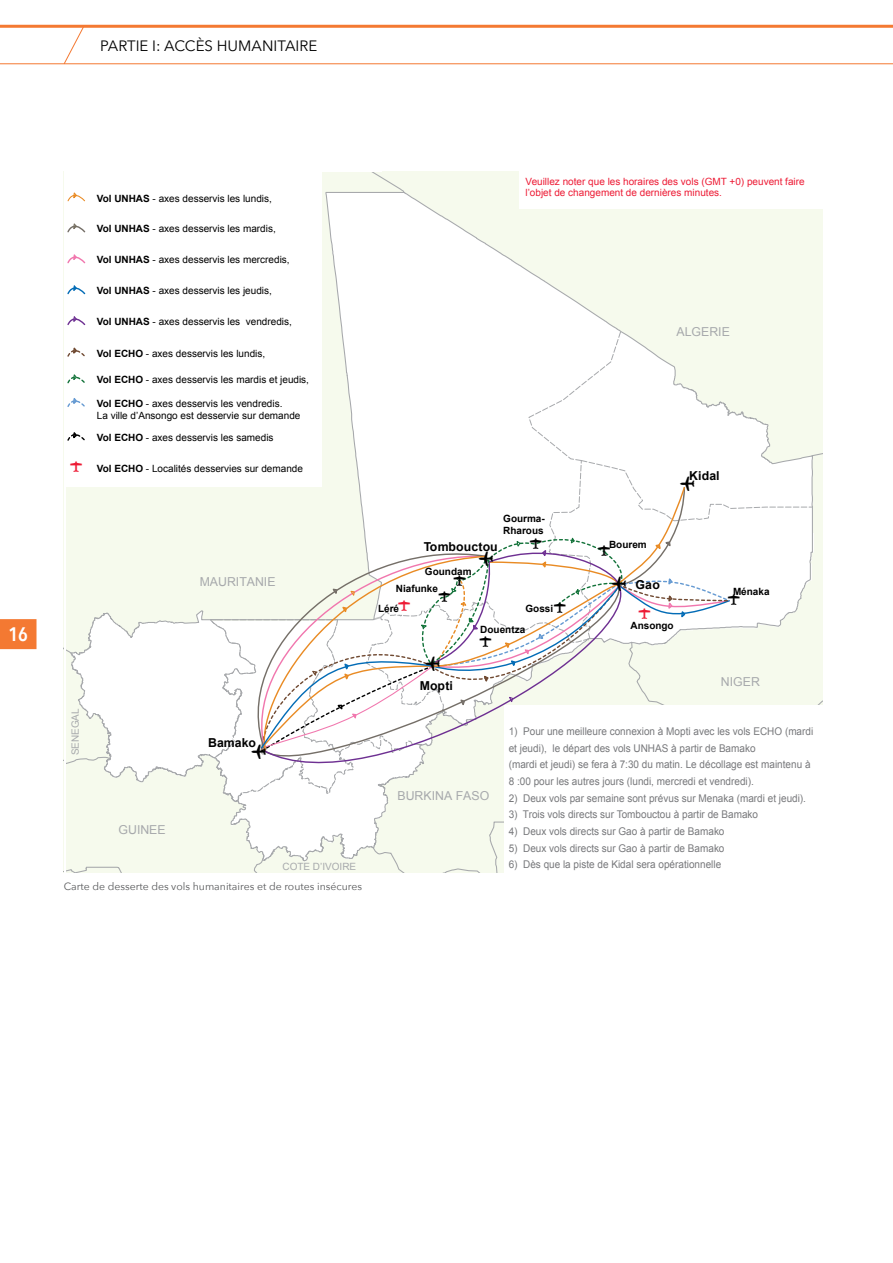
<style>
.page{position:relative;width:893px;height:1263px;background:#fff}
.page>*{position:absolute;margin:0;border:0;box-sizing:border-box;transform-origin:0 0}
.t1{font:20.55px "ESRI Default Marker";color:#000}
.t2{font:600 19.5px "Avenir Next Condensed";color:#fff}
.t3{font:16.5px "ESRI Default Marker";color:#000}
.t4{font:16.5px "ESRI Default Marker";color:#ed1b35}
.t5{font:15px "Avenir Next";color:#000}
.t6{font:12.3px "Arial";color:#a7a9ac}
.t7{font:700 12.3px "Arial";color:#000}
.t8{font:10.65px/16.6px "Arial";color:#77787b;scale:.94 1}
.t9{font:10.5px "Avenir Next";color:#58595b}
.t10{font:10.05px/12px "Arial";color:#000}
.t11{font:10.05px/12px "Arial";color:#ed1b35}
.t12{font:700 10.05px/12px "Arial";color:#000}
.t13{font:10.05px "Arial";color:#a7a9ac}
.s1{font-weight:700}
.s2{font-family:"ESRI Default Marker";font-size:16.5px;color:#ed1b35}
.s3{font-family:"ESRI Default Marker";font-weight:400;font-size:16.5px;color:#ed1b35}
.s4{font-family:"ESRI Default Marker";font-weight:400;font-size:16.5px}
</style>
<div class="page">
<div style="left:0;top:619px;width:37px;height:30px;background:#f47932"></div>
<hr style="left:0;top:63px;width:893px;height:1px;background:#f47932">
<hr style="left:0;top:25px;width:893px;height:3px;background:#f47932">
<svg style="left:63px;top:27px;width:22px;height:38px"></svg>
<svg style="left:66px;top:171px;width:757px;height:702px"></svg>
<div style="left:519px;top:168px;width:304px;height:41px;background:#fff"></div>
<div style="left:505px;top:705px;width:322px;height:177px;background:#fff"></div>
<h3 class="t5" style="left:100px;top:33px;width:76px">PARTIE I: acc</h3>
<h3 class="t5" style="left:196px;top:33px;width:32px">ès humanitaire</h3>
<h2 class="t2" style="left:9px;top:617px;width:21px">16</h2>
<p class="t10" style="left:97px;top:192px;width:177px"><span class="s1">Vol UNHAS</span> - axes desservis les lundis,</p>
<p class="t10" style="left:97px;top:223px;width:180px"><span class="s1">Vol UNHAS</span> - axes desservis les mardis,</p>
<p class="t10" style="left:97px;top:254px;width:194px"><span class="s1">Vol UNHAS</span> - axes desservis les mercredis,</p>
<p class="t10" style="left:97px;top:285px;width:177px"><span class="s1">Vol UNHAS</span> - axes desservis les jeudis,</p>
<p class="t10" style="left:97px;top:316px;width:197px"><span class="s1">Vol UNHAS</span> - axes desservis les vendredis,</p>
<p class="t10" style="left:97px;top:347px;width:170px"><span class="s1">Vol ECHO</span> - axes desservis les lundis,</p>
<p class="t10" style="left:97px;top:374px;width:214px"><span class="s1">Vol ECHO</span> - axes desservis les mardis et jeudis,</p>
<p class="t10" style="left:97px;top:398px;width:205px"><span class="s1">Vol ECHO</span> - axes desservis les vendredis.<br>La ville d’Ansongo est desservie sur demande</p>
<p class="t10" style="left:97px;top:431px;width:178px"><span class="s1">Vol ECHO</span> - axes desservis les samedis</p>
<p class="t10" style="left:71px;top:462px;width:234px"><span class="s2">P</span> <span class="s1">Vol ECHO</span> - Localités desservies sur demande</p>
<p class="t6" style="left:200px;top:573px;width:77px">MAURITANIE</p>
<p class="t13" style="left:69px;top:755px;width:49px;rotate:-90deg">SENEGAL</p>
<p class="t6" style="left:119px;top:822px;width:49px">GUINEE</p>
<p class="t7" style="left:208px;top:735px;width:49px">Bamako</p>
<h1 class="t1" style="left:252px;top:739px;width:16px">O</h1>
<p class="t13" style="left:282px;top:860px;width:75px">COTE D’IVOIRE</p>
<p class="t9" style="left:64px;top:878px;width:300px">Carte de desserte des vols humanitaires et de routes insécures</p>
<p class="t11" style="left:526px;top:175px;width:281px">Veuillez noter que les horaires des vols (GMT +0) peuvent faire l’objet de changement de dernières minutes.</p>
<p class="t6" style="left:676px;top:323px;width:55px">ALGERIE</p>
<p class="t7" style="left:689px;top:467px;width:32px">Kidal</p>
<h1 class="t1" style="left:680px;top:472px;width:16px">O</h1>
<p class="t12" style="left:503px;top:512px;width:43px">Gourma-<br>Rharous</p>
<h3 class="t3" style="left:530px;top:533px;width:13px">P</h3>
<p class="t12" style="left:609px;top:539px;width:39px">Bourem</p>
<p class="t7" style="left:424px;top:538px;width:75px">Tombouctou</p>
<h3 class="t3" style="left:598px;top:541px;width:13px">P</h3>
<h1 class="t1" style="left:479px;top:547px;width:16px">O</h1>
<p class="t12" style="left:425px;top:565px;width:48px">Goundam</p>
<h3 class="t3" style="left:454px;top:571px;width:13px">P</h3>
<h1 class="t1" style="left:612px;top:572px;width:16px">O</h1>
<p class="t7" style="left:636px;top:577px;width:26px">Gao</p>
<p class="t12" style="left:396px;top:583px;width:44px">Niafunke</p>
<p class="t12" style="left:733px;top:586px;width:38px">Ménaka</p>
<h3 class="t3" style="left:439px;top:586px;width:13px">P</h3>
<h3 class="t3" style="left:728px;top:590px;width:13px">P</h3>
<p class="t12" style="left:378px;top:602px;width:33px">Léré<span class="s3">P</span></p>
<p class="t12" style="left:525px;top:602px;width:42px">Gossi<span class="s4">P</span></p>
<h3 class="t4" style="left:639px;top:604px;width:13px">P</h3>
<p class="t12" style="left:630px;top:619px;width:45px">Ansongo</p>
<p class="t12" style="left:480px;top:624px;width:46px">Douentza</p>
<h1 class="t1" style="left:426px;top:652px;width:16px">O</h1>
<p class="t7" style="left:420px;top:677px;width:35px">Mopti</p>
<h3 class="t3" style="left:480px;top:631px;width:13px">P</h3>
<p class="t6" style="left:398px;top:788px;width:93px">BURKINA FASO</p>
<p class="t6" style="left:721px;top:674px;width:41px">NIGER</p>
<p class="t8" style="left:509px;top:723px;width:325px">1) Pour une meilleure connexion à Mopti avec les vols ECHO (mardi et jeudi), le départ des vols UNHAS à partir de Bamako<br>(mardi et jeudi) se fera à 7:30 du matin. Le décollage est maintenu à 8 :00 pour les autres jours (lundi, mercredi et vendredi).</p>
<p class="t8" style="left:509px;top:790px;width:318px">2) Deux vols par semaine sont prévus sur Menaka (mardi et jeudi).</p>
<p class="t8" style="left:509px;top:806px;width:267px">3) Trois vols directs sur Tombouctou à partir de Bamako</p>
<p class="t8" style="left:509px;top:823px;width:231px">4) Deux vols directs sur Gao à partir de Bamako</p>
<p class="t8" style="left:509px;top:840px;width:231px">5) Deux vols directs sur Gao à partir de Bamako</p>
<p class="t8" style="left:509px;top:856px;width:228px">6) Dès que la piste de Kidal sera opérationnelle</p>
</div>
